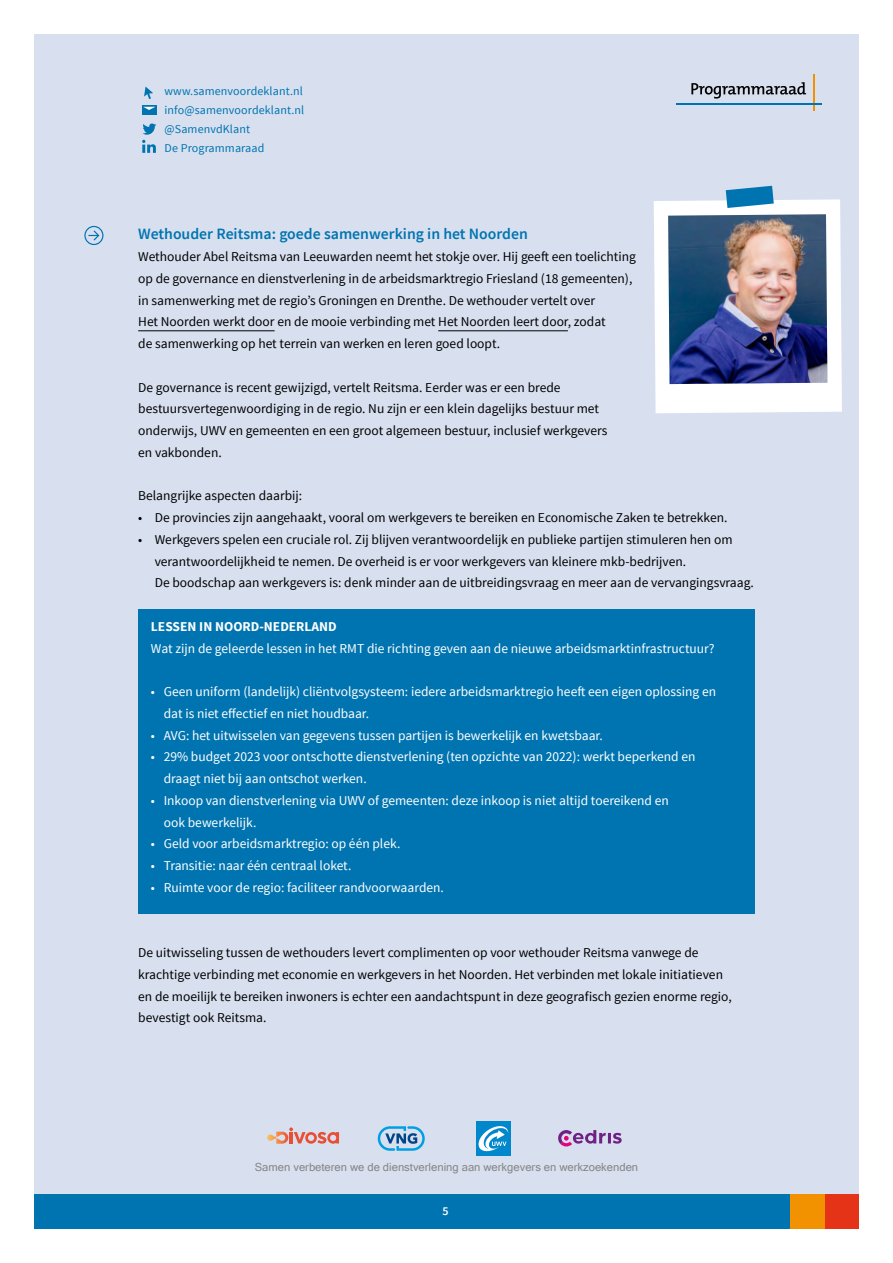
<style>
.page{position:relative;width:893px;height:1263px;background:#fff}
.page>*{position:absolute;margin:0;border:0;box-sizing:border-box;transform-origin:0 0}
.Tussenkop{font:600 15.75px "Source Sans Pro";color:#0074b0}
.Bodytekst{font:13.5px/21.8px "Source Sans Pro";color:#000}
.Tekst_blauwe_vlak{font:13.5px/21.8px "Source Sans Pro";color:#fff}
.Kop_blauwe_vlak{font:700 13.5px "Source Sans Pro";color:#fff}
.t1{font:12px "Source Sans Pro";letter-spacing:.01em;color:#0074b0}
.t2{font:600 12px "Source Sans Pro";color:#fff}
.t3{font:11.25px "Microsoft Sans Serif";color:#868686}
</style>
<div class="page">
<div style="left:34px;top:34px;width:825px;height:1195px;background:#d8e0f0"></div>
<div style="left:138px;top:609px;width:617px;height:305px;background:#0074b0"></div>
<div style="left:34px;top:1195px;width:763px;height:34px;background:#0074b0"></div>
<div style="left:825px;top:1195px;width:34px;height:34px;background:#e43317"></div>
<div style="left:791px;top:1195px;width:34px;height:34px;background:#f39200"></div>
<img style="left:654px;top:186px;width:188px;height:227px">
<hr style="left:138px;top:330px;width:137px;height:1px;background:#000">
<hr style="left:438px;top:330px;width:130px;height:1px;background:#000">
<svg style="left:84px;top:226px;width:19px;height:19px"></svg>
<svg style="left:378px;top:1126px;width:47px;height:25px"></svg>
<svg style="left:558px;top:1130px;width:64px;height:16px"></svg>
<svg style="left:267px;top:1127px;width:72px;height:17px"></svg>
<div style="left:476px;top:1121px;width:35px;height:35px;background:#0087cc"></div>
<svg style="left:478px;top:1126px;width:30px;height:26px"></svg>
<hr style="left:813px;top:74px;width:2px;height:37px;background:#f39200">
<hr style="left:676px;top:103px;width:145px;height:2px;background:#0074b0">
<svg style="left:691px;top:82px;width:115px;height:17px"></svg>
<svg style="left:142px;top:123px;width:14px;height:30px"></svg>
<svg style="left:142px;top:105px;width:15px;height:10px"></svg>
<svg style="left:143px;top:107px;width:13px;height:3px"></svg>
<svg style="left:144px;top:87px;width:9px;height:12px"></svg>
<p class="t1" style="left:165px;top:84px;width:140px">www.samenvoordeklant.nl</p>
<p class="t1" style="left:165px;top:103px;width:141px">info@samenvoordeklant.nl</p>
<p class="t1" style="left:165px;top:122px;width:87px">@SamenvdKlant</p>
<p class="t1" style="left:165px;top:141px;width:101px">De Programmaraad</p>
<h2 class="Tussenkop" style="left:138px;top:224px;width:391px">Wethouder Reitsma: goede samenwerking in het Noorden</h2>
<h2 class="Bodytekst" style="left:138px;top:246px;width:499px">Wethouder Abel Reitsma van Leeuwarden neemt het stokje over. Hij geeft een toelichting op de governance en dienstverlening in de arbeidsmarktregio Friesland (18 gemeenten), in samenwerking met de regio’s Groningen en Drenthe. De wethouder vertelt over<br>Het Noorden werkt door en de mooie verbinding met Het Noorden leert door, zodat<br>de samenwerking op het terrein van werken en leren goed loopt.</h2>
<h2 class="Bodytekst" style="left:138px;top:376px;width:471px">De governance is recent gewijzigd, vertelt Reitsma. Eerder was er een brede bestuursvertegenwoordiging in de regio. Nu zijn er een klein dagelijks bestuur met onderwijs, UWV en gemeenten en een groot algemeen bestuur, inclusief werkgevers en vakbonden.</h2>
<h2 class="Bodytekst" style="left:138px;top:485px;width:166px">Belangrijke aspecten daarbij:</h2>
<h2 class="Bodytekst" style="left:138px;top:507px;width:591px">• De provincies zijn aangehaakt, vooral om werkgevers te bereiken en Economische Zaken te betrekken.</h2>
<h2 class="Bodytekst" style="left:155px;top:529px;width:601px;text-indent:-16px">• Werkgevers spelen een cruciale rol. Zij blijven verantwoordelijk en publieke partijen stimuleren hen om verantwoordelijkheid te nemen. De overheid is er voor werkgevers van kleinere mkb-bedrijven.<br>De boodschap aan werkgevers is: denk minder aan de uitbreidingsvraag en meer aan de vervangingsvraag.</h2>
<h2 class="Kop_blauwe_vlak" style="left:151px;top:618px;width:187px">LESSEN IN NOORD-NEDERLAND</h2>
<p class="Tekst_blauwe_vlak" style="left:151px;top:637px;width:565px">Wat zijn de geleerde lessen in het RMT die richting geven aan de nieuwe arbeidsmarktinfrastructuur?</p>
<p class="Tekst_blauwe_vlak" style="left:164px;top:681px;width:554px;text-indent:-13px">• Geen uniform (landelijk) cliëntvolgsysteem: iedere arbeidsmarktregio heeft een eigen oplossing en dat is niet effectief en niet houdbaar.</p>
<p class="Tekst_blauwe_vlak" style="left:151px;top:724px;width:453px">• AVG: het uitwisselen van gegevens tussen partijen is bewerkelijk en kwetsbaar.</p>
<p class="Tekst_blauwe_vlak" style="left:164px;top:746px;width:533px;text-indent:-13px">• 29% budget 2023 voor ontschotte dienstverlening (ten opzichte van 2022): werkt beperkend en draagt niet bij aan ontschot werken.</p>
<p class="Tekst_blauwe_vlak" style="left:164px;top:790px;width:507px;text-indent:-13px">• Inkoop van dienstverlening via UWV of gemeenten: deze inkoop is niet altijd toereikend en ook bewerkelijk.</p>
<p class="Tekst_blauwe_vlak" style="left:151px;top:833px;width:251px">• Geld voor arbeidsmarktregio: op één plek.</p>
<p class="Tekst_blauwe_vlak" style="left:151px;top:855px;width:202px">• Transitie: naar één centraal loket.</p>
<p class="Tekst_blauwe_vlak" style="left:151px;top:877px;width:294px">• Ruimte voor de regio: faciliteer randvoorwaarden.</p>
<h2 class="Bodytekst" style="left:138px;top:942px;width:595px">De uitwisseling tussen de wethouders levert complimenten op voor wethouder Reitsma vanwege de krachtige verbinding met economie en werkgevers in het Noorden. Het verbinden met lokale initiatieven en de moeilijk te bereiken inwoners is echter een aandachtspunt in deze geografisch gezien enorme regio, bevestigt ook Reitsma.</h2>
<p class="t3" style="left:255px;top:1161px;width:385px">Samen verbeteren we de dienstverlening aan werkgevers en werkzoekenden</p>
<p class="t2" style="left:442px;top:1203px;width:8px">5</p>
</div>
